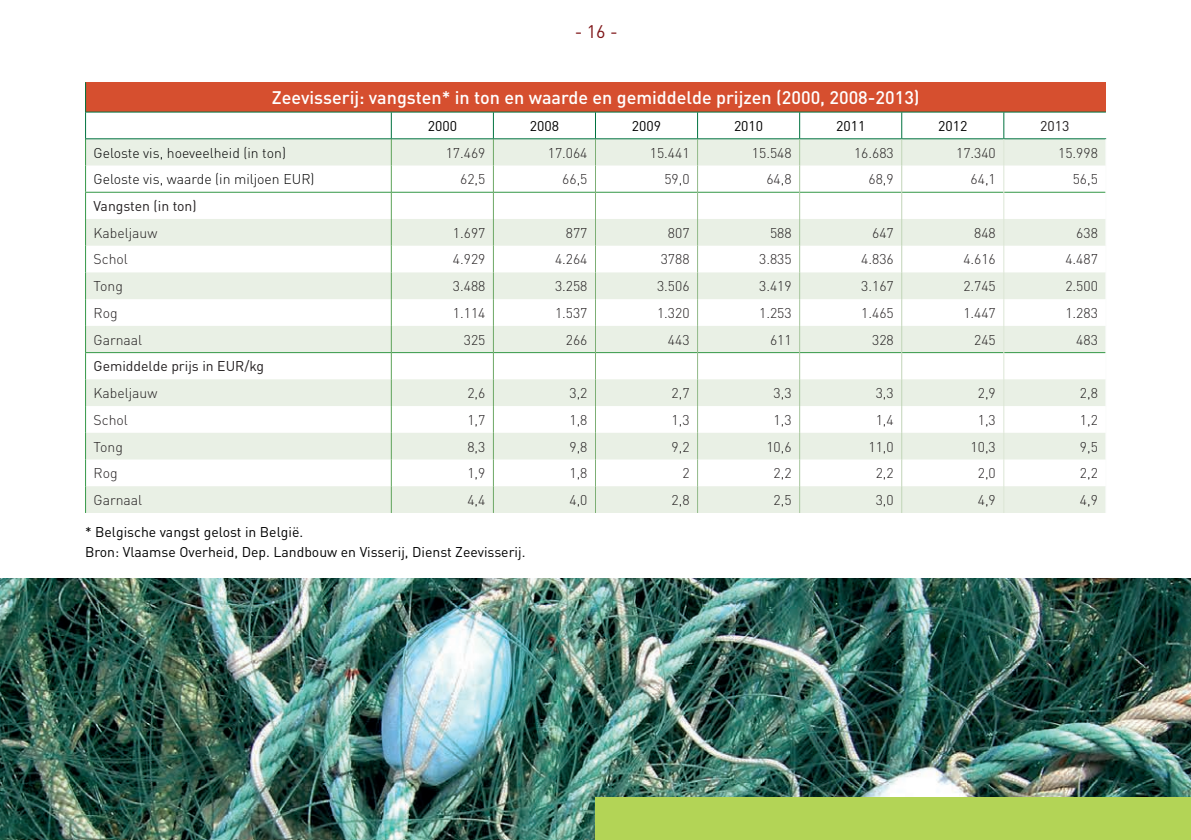
<style>
.page{position:relative;width:1191px;height:840px;background:#fff}
.page>*{position:absolute;margin:0;border:0;box-sizing:border-box;transform-origin:0 0}
.t1{font:500 18px "DIN Pro";color:#fff}
.t2{font:18px "DIN Pro";color:#7e1417}
.t3{font:300 14px "DIN Pro";color:#231f20}
.t4{font:14px/20px "DIN Pro";color:#000001}
.t5{font:300 14px "DIN Pro";color:#000001}
.t6{font:14px "DIN Pro";color:#231f20}
</style>
<div class="page">
<div style="left:86px;top:82px;width:1020px;height:30px;background:#d64f2f"></div>
<svg style="left:86px;top:139px;width:1019px;height:373px;fill:#f0f5ed"></svg>
<hr style="left:85px;top:192px;width:306px;height:1px;background:#359847">
<hr style="left:391px;top:192px;width:102px;height:1px;background:#359847">
<hr style="left:493px;top:192px;width:102px;height:1px;background:#359847">
<hr style="left:596px;top:192px;width:101px;height:1px;background:#359847">
<hr style="left:698px;top:192px;width:101px;height:1px;background:#359847">
<hr style="left:800px;top:192px;width:101px;height:1px;background:#359847">
<hr style="left:902px;top:192px;width:101px;height:1px;background:#359847">
<hr style="left:1004px;top:192px;width:101px;height:1px;background:#359847">
<hr style="left:85px;top:352px;width:306px;height:1px;background:#359847">
<hr style="left:391px;top:352px;width:102px;height:1px;background:#359847">
<hr style="left:493px;top:352px;width:102px;height:1px;background:#359847">
<hr style="left:596px;top:352px;width:101px;height:1px;background:#359847">
<hr style="left:698px;top:352px;width:101px;height:1px;background:#359847">
<hr style="left:800px;top:352px;width:101px;height:1px;background:#359847">
<hr style="left:902px;top:352px;width:101px;height:1px;background:#359847">
<hr style="left:1004px;top:352px;width:101px;height:1px;background:#359847">
<hr style="left:85px;top:112px;width:306px;height:1px;background:#00723f">
<hr style="left:391px;top:112px;width:102px;height:1px;background:#00723f">
<hr style="left:493px;top:112px;width:102px;height:1px;background:#00723f">
<hr style="left:595px;top:112px;width:102px;height:1px;background:#00723f">
<hr style="left:697px;top:112px;width:102px;height:1px;background:#00723f">
<hr style="left:799px;top:112px;width:102px;height:1px;background:#00723f">
<hr style="left:901px;top:112px;width:102px;height:1px;background:#00723f">
<hr style="left:1003px;top:112px;width:103px;height:1px;background:#00723f">
<hr style="left:85px;top:138px;width:306px;height:1px;background:#00723f">
<hr style="left:391px;top:138px;width:102px;height:1px;background:#00723f">
<hr style="left:493px;top:138px;width:102px;height:1px;background:#00723f">
<hr style="left:595px;top:138px;width:102px;height:1px;background:#00723f">
<hr style="left:697px;top:138px;width:102px;height:1px;background:#00723f">
<hr style="left:799px;top:138px;width:102px;height:1px;background:#00723f">
<hr style="left:901px;top:138px;width:102px;height:1px;background:#00723f">
<hr style="left:1003px;top:138px;width:103px;height:1px;background:#00723f">
<svg style="left:85px;top:112px;width:1px;height:400px"></svg>
<svg style="left:391px;top:112px;width:1px;height:400px"></svg>
<svg style="left:493px;top:112px;width:1px;height:400px"></svg>
<svg style="left:595px;top:112px;width:1px;height:400px"></svg>
<svg style="left:697px;top:112px;width:1px;height:400px"></svg>
<svg style="left:799px;top:112px;width:1px;height:400px"></svg>
<svg style="left:901px;top:112px;width:1px;height:400px"></svg>
<svg style="left:1003px;top:112px;width:1px;height:400px"></svg>
<svg style="left:1105px;top:139px;width:1px;height:373px"></svg>
<hr style="left:85px;top:82px;width:1px;height:30px;background:#00723f">
<img style="left:0;top:578px;width:1191px;height:261px">
<div style="left:595px;top:797px;width:596px;height:42px;background:#b3d456"></div>
<p class="t2" style="left:575px;top:20px;width:45px">- 16 -</p>
<p class="t1" style="left:272px;top:85px;width:649px">Zeevisserij: vangsten* in ton en waarde en gemiddelde prijzen (2000, 2008-2013)</p>
<p class="t4" style="left:428px;top:115px;width:31px">2000</p>
<p class="t4" style="left:530px;top:115px;width:31px">2008</p>
<p class="t4" style="left:632px;top:115px;width:31px">2009</p>
<p class="t4" style="left:734px;top:115px;width:31px">2010</p>
<p class="t4" style="left:836px;top:115px;width:31px">2011</p>
<p class="t4" style="left:938px;top:115px;width:31px">2012</p>
<p class="t6" style="left:1040px;top:116px;width:31px">2013</p>
<p class="t5" style="left:94px;top:143px;width:194px">Geloste vis, hoeveelheid (in ton)</p>
<p class="t3" style="left:446px;top:143px;width:41px">17.469</p>
<p class="t3" style="left:548px;top:143px;width:41px">17.064</p>
<p class="t3" style="left:650px;top:143px;width:41px">15.441</p>
<p class="t3" style="left:752px;top:143px;width:41px">15.548</p>
<p class="t3" style="left:854px;top:143px;width:41px">16.683</p>
<p class="t3" style="left:956px;top:143px;width:41px">17.340</p>
<p class="t3" style="left:1058px;top:143px;width:41px">15.998</p>
<p class="t5" style="left:94px;top:169px;width:222px">Geloste vis, waarde (in miljoen EUR)</p>
<p class="t3" style="left:460px;top:169px;width:27px">62,5</p>
<p class="t3" style="left:562px;top:169px;width:27px">66,5</p>
<p class="t3" style="left:664px;top:169px;width:27px">59,0</p>
<p class="t3" style="left:766px;top:169px;width:27px">64,8</p>
<p class="t3" style="left:868px;top:169px;width:27px">68,9</p>
<p class="t3" style="left:970px;top:169px;width:27px">64,1</p>
<p class="t3" style="left:1072px;top:169px;width:27px">56,5</p>
<p class="t6" style="left:94px;top:196px;width:105px">Vangsten (in ton)</p>
<p class="t3" style="left:94px;top:223px;width:65px">Kabeljauw</p>
<p class="t3" style="left:453px;top:223px;width:34px">1.697</p>
<p class="t3" style="left:566px;top:223px;width:23px">877</p>
<p class="t3" style="left:668px;top:223px;width:23px">807</p>
<p class="t3" style="left:770px;top:223px;width:23px">588</p>
<p class="t3" style="left:872px;top:223px;width:23px">647</p>
<p class="t3" style="left:974px;top:223px;width:23px">848</p>
<p class="t3" style="left:1076px;top:223px;width:23px">638</p>
<p class="t3" style="left:94px;top:250px;width:36px">Schol</p>
<p class="t3" style="left:453px;top:250px;width:34px">4.929</p>
<p class="t3" style="left:555px;top:250px;width:34px">4.264</p>
<p class="t3" style="left:661px;top:250px;width:30px">3788</p>
<p class="t3" style="left:759px;top:250px;width:34px">3.835</p>
<p class="t3" style="left:861px;top:250px;width:34px">4.836</p>
<p class="t3" style="left:963px;top:250px;width:34px">4.616</p>
<p class="t3" style="left:1065px;top:250px;width:34px">4.487</p>
<p class="t3" style="left:94px;top:276px;width:31px">Tong</p>
<p class="t3" style="left:453px;top:276px;width:34px">3.488</p>
<p class="t3" style="left:555px;top:276px;width:34px">3.258</p>
<p class="t3" style="left:657px;top:276px;width:34px">3.506</p>
<p class="t3" style="left:759px;top:276px;width:34px">3.419</p>
<p class="t3" style="left:861px;top:276px;width:34px">3.167</p>
<p class="t3" style="left:963px;top:276px;width:34px">2.745</p>
<p class="t3" style="left:1065px;top:276px;width:34px">2.500</p>
<p class="t3" style="left:94px;top:303px;width:26px">Rog</p>
<p class="t3" style="left:453px;top:303px;width:34px">1.114</p>
<p class="t3" style="left:555px;top:303px;width:34px">1.537</p>
<p class="t3" style="left:657px;top:303px;width:34px">1.320</p>
<p class="t3" style="left:759px;top:303px;width:34px">1.253</p>
<p class="t3" style="left:861px;top:303px;width:34px">1.465</p>
<p class="t3" style="left:963px;top:303px;width:34px">1.447</p>
<p class="t3" style="left:1065px;top:303px;width:34px">1.283</p>
<p class="t3" style="left:94px;top:330px;width:50px">Garnaal</p>
<p class="t3" style="left:464px;top:330px;width:23px">325</p>
<p class="t3" style="left:566px;top:330px;width:23px">266</p>
<p class="t3" style="left:668px;top:330px;width:23px">443</p>
<p class="t3" style="left:770px;top:330px;width:23px">611</p>
<p class="t3" style="left:872px;top:330px;width:23px">328</p>
<p class="t3" style="left:974px;top:330px;width:23px">245</p>
<p class="t3" style="left:1076px;top:330px;width:23px">483</p>
<p class="t6" style="left:94px;top:356px;width:172px">Gemiddelde prijs in EUR/kg</p>
<p class="t3" style="left:94px;top:383px;width:65px">Kabeljauw</p>
<p class="t3" style="left:467px;top:383px;width:20px">2,6</p>
<p class="t3" style="left:569px;top:383px;width:20px">3,2</p>
<p class="t3" style="left:671px;top:383px;width:20px">2,7</p>
<p class="t3" style="left:773px;top:383px;width:20px">3,3</p>
<p class="t3" style="left:875px;top:383px;width:20px">3,3</p>
<p class="t3" style="left:977px;top:383px;width:20px">2,9</p>
<p class="t3" style="left:1079px;top:383px;width:20px">2,8</p>
<p class="t3" style="left:94px;top:410px;width:36px">Schol</p>
<p class="t3" style="left:467px;top:410px;width:20px">1,7</p>
<p class="t3" style="left:569px;top:410px;width:20px">1,8</p>
<p class="t3" style="left:671px;top:410px;width:20px">1,3</p>
<p class="t3" style="left:773px;top:410px;width:20px">1,3</p>
<p class="t3" style="left:875px;top:410px;width:20px">1,4</p>
<p class="t3" style="left:977px;top:410px;width:20px">1,3</p>
<p class="t3" style="left:1079px;top:410px;width:20px">1,2</p>
<p class="t3" style="left:94px;top:436px;width:31px">Tong</p>
<p class="t3" style="left:467px;top:436px;width:20px">8,3</p>
<p class="t3" style="left:569px;top:436px;width:20px">9,8</p>
<p class="t3" style="left:671px;top:436px;width:20px">9,2</p>
<p class="t3" style="left:766px;top:436px;width:27px">10,6</p>
<p class="t3" style="left:868px;top:436px;width:27px">11,0</p>
<p class="t3" style="left:970px;top:436px;width:27px">10,3</p>
<p class="t3" style="left:1079px;top:436px;width:20px">9,5</p>
<p class="t3" style="left:94px;top:463px;width:26px">Rog</p>
<p class="t3" style="left:467px;top:463px;width:20px">1,9</p>
<p class="t3" style="left:569px;top:463px;width:20px">1,8</p>
<p class="t3" style="left:682px;top:463px;width:9px">2</p>
<p class="t3" style="left:773px;top:463px;width:20px">2,2</p>
<p class="t3" style="left:875px;top:463px;width:20px">2,2</p>
<p class="t3" style="left:977px;top:463px;width:20px">2,0</p>
<p class="t3" style="left:1079px;top:463px;width:20px">2,2</p>
<p class="t3" style="left:94px;top:490px;width:50px">Garnaal</p>
<p class="t3" style="left:467px;top:490px;width:20px">4,4</p>
<p class="t3" style="left:569px;top:490px;width:20px">4,0</p>
<p class="t3" style="left:671px;top:490px;width:20px">2,8</p>
<p class="t3" style="left:773px;top:490px;width:20px">2,5</p>
<p class="t3" style="left:875px;top:490px;width:20px">3,0</p>
<p class="t3" style="left:977px;top:490px;width:20px">4,9</p>
<p class="t3" style="left:1079px;top:490px;width:20px">4,9</p>
<p class="t4" style="left:85px;top:521px;width:442px">* Belgische vangst gelost in België.<br>Bron: Vlaamse Overheid, Dep. Landbouw en Visserij, Dienst Zeevisserij.</p>
</div>
